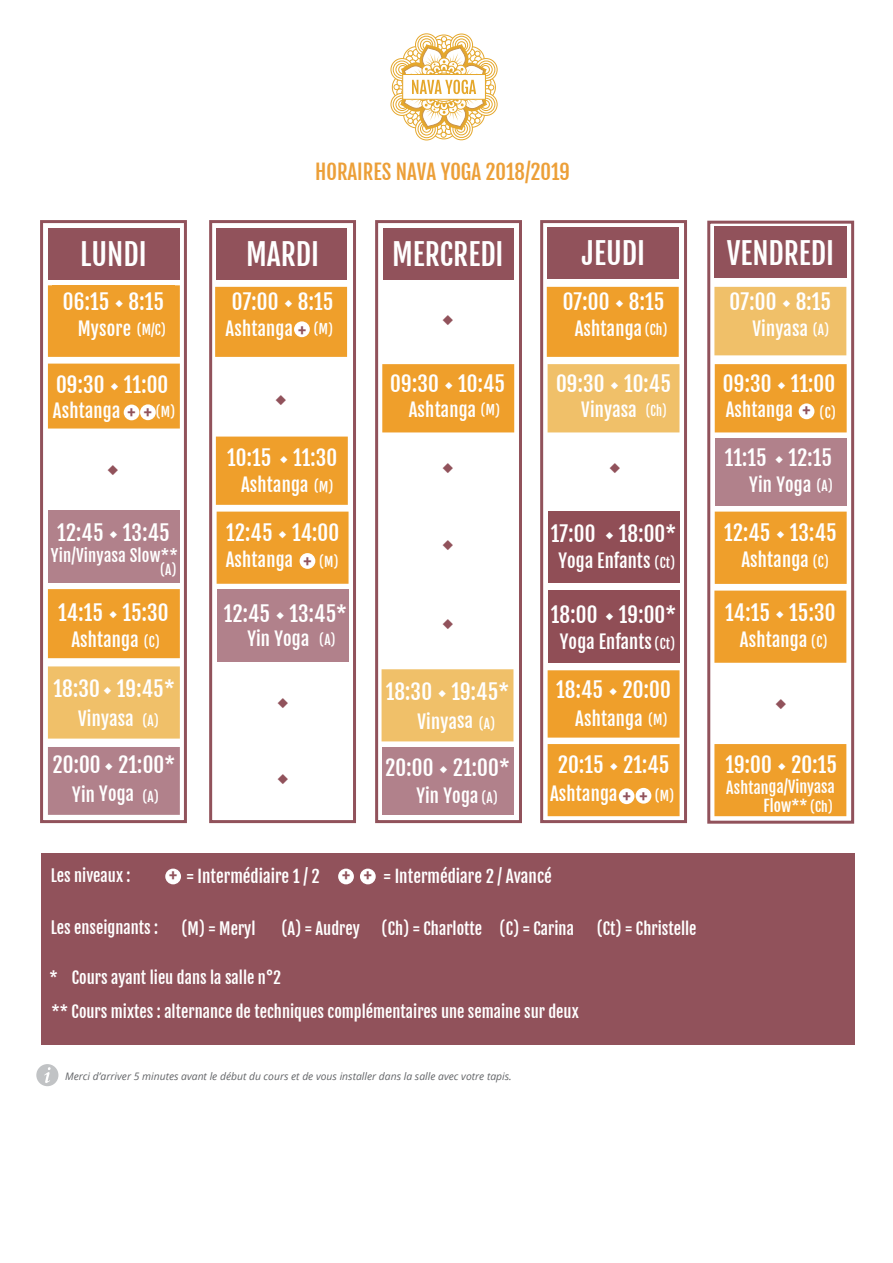
<style>
.page{position:relative;width:893px;height:1263px;background:#fff}
.page>*{position:absolute;margin:0;border:0;box-sizing:border-box;transform-origin:0 0}
.t1{font:29.55px "Fjalla One";color:#fff}
.t2{font:21px "Fjalla One";letter-spacing:.01em;color:#fff}
.t3{font:20.7px "Fjalla One";color:#ec9f38}
.t4{font:19.8px "Fjalla One";color:#91525b}
.t5{font:18.45px "Fjalla One";letter-spacing:.01em;color:#fff}
.t6{font:16.95px "Fjalla One";color:#fff}
.t7{font:16.5px "Fjalla One";letter-spacing:.01em;color:#fff}
.t8{font:16.2px "Fjalla One";color:#fff}
.t9{font:15.75px/18.9px "Fjalla One";letter-spacing:-.005em;color:#fff}
.t10{font:13.2px "Fjalla One";color:#fff}
.t11{font:13.2px "Fjalla One";color:#fff;scale:.91 1}
.t12{font:italic 10.35px "Open Sans";color:#636568}
.s1{font-size:19.8px;color:#91525b}
.s2{font-size:13.2px}
</style>
<div class="page">
<svg style="left:36px;top:1064px;width:22px;height:22px"></svg>
<div style="left:48px;top:228px;width:132px;height:51px;background:#91525b"></div>
<div style="left:48px;top:510px;width:132px;height:72px;background:#b1818b"></div>
<div style="left:217px;top:590px;width:132px;height:72px;background:#b1818b"></div>
<div style="left:548px;top:511px;width:131px;height:72px;background:#904e56"></div>
<div style="left:715px;top:438px;width:132px;height:67px;background:#b1818b"></div>
<div style="left:40px;top:220px;width:147px;height:603px;border:3px solid #91525b"></div>
<div style="left:209px;top:220px;width:147px;height:603px;border:3px solid #91525b"></div>
<div style="left:375px;top:220px;width:147px;height:603px;border:3px solid #91525b"></div>
<div style="left:540px;top:220px;width:147px;height:603px;border:3px solid #91525b"></div>
<div style="left:707px;top:221px;width:147px;height:603px;border:3px solid #91525b"></div>
<div style="left:383px;top:228px;width:131px;height:51px;background:#91525b"></div>
<div style="left:216px;top:228px;width:131px;height:51px;background:#91525b"></div>
<div style="left:547px;top:227px;width:132px;height:51px;background:#91525b"></div>
<div style="left:714px;top:227px;width:133px;height:51px;background:#91525b"></div>
<div style="left:42px;top:853px;width:813px;height:192px;background:#91525b"></div>
<div style="left:165px;top:869px;width:16px;height:15px;background:#fff;border-radius:50%"></div>
<div style="left:338px;top:869px;width:16px;height:15px;background:#fff;border-radius:50%"></div>
<div style="left:360px;top:869px;width:16px;height:15px;background:#fff;border-radius:50%"></div>
<div style="left:382px;top:747px;width:131px;height:68px;background:#b1818b"></div>
<svg style="left:390px;top:33px;width:108px;height:108px"></svg>
<div style="left:548px;top:590px;width:131px;height:73px;background:#904e56"></div>
<div style="left:48px;top:285px;width:132px;height:72px;background:#ef9f2b"></div>
<div style="left:48px;top:364px;width:132px;height:64px;background:#ef9f2b"></div>
<div style="left:48px;top:589px;width:132px;height:69px;background:#ef9f2b"></div>
<div style="left:217px;top:512px;width:132px;height:72px;background:#ef9f2b"></div>
<div style="left:547px;top:287px;width:132px;height:70px;background:#ef9f2b"></div>
<div style="left:548px;top:364px;width:131px;height:68px;background:#f0c069"></div>
<div style="left:548px;top:670px;width:132px;height:68px;background:#ef9f2b"></div>
<div style="left:548px;top:744px;width:132px;height:72px;background:#ef9f2b"></div>
<div style="left:714px;top:287px;width:132px;height:68px;background:#f0c069"></div>
<div style="left:715px;top:364px;width:132px;height:68px;background:#ef9f2b"></div>
<div style="left:714px;top:591px;width:132px;height:72px;background:#ef9f2b"></div>
<div style="left:715px;top:512px;width:132px;height:72px;background:#ef9f2b"></div>
<div style="left:714px;top:744px;width:132px;height:72px;background:#ef9f2b"></div>
<div style="left:48px;top:666px;width:132px;height:73px;background:#f0c069"></div>
<div style="left:48px;top:747px;width:132px;height:68px;background:#b1818b"></div>
<div style="left:382px;top:669px;width:131px;height:72px;background:#f0c069"></div>
<div style="left:215px;top:287px;width:132px;height:70px;background:#ef9f2b"></div>
<div style="left:216px;top:437px;width:132px;height:68px;background:#ef9f2b"></div>
<div style="left:382px;top:364px;width:132px;height:68px;background:#ef9f2b"></div>
<p class="t3" style="left:315px;top:159px;width:256px">HORAIRES NAVA YOGA 2018/2019</p>
<h1 class="t1" style="left:80px;top:236px;width:68px">LUNDI</h1>
<h1 class="t1" style="left:246px;top:236px;width:74px">MARDI</h1>
<h1 class="t1" style="left:392px;top:236px;width:113px">MERCREDI</h1>
<h1 class="t1" style="left:582px;top:235px;width:65px">JEUDI</h1>
<p class="t2" style="left:63px;top:288px;width:103px">06:15 8:15</p>
<p class="t2" style="left:232px;top:288px;width:103px">07:00 8:15</p>
<p class="t2" style="left:563px;top:288px;width:103px">07:00 8:15</p>
<p class="t5" style="left:78px;top:317px;width:55px">Mysore</p>
<p class="t10" style="left:137px;top:322px;width:31px">(M/C)</p>
<p class="t5" style="left:226px;top:317px;width:82px">Ashtanga <span class="s1">+</span></p>
<p class="t5" style="left:575px;top:317px;width:69px">Ashtanga</p>
<p class="t10" style="left:645px;top:322px;width:24px">(Ch)</p>
<p class="t2" style="left:56px;top:371px;width:114px">09:30 11:00</p>
<p class="t2" style="left:390px;top:370px;width:116px">09:30 10:45</p>
<p class="t2" style="left:556px;top:370px;width:116px">09:30 10:45</p>
<p class="t5" style="left:53px;top:399px;width:100px">Ashtanga <span class="s1">+ +</span></p>
<p class="t10" style="left:156px;top:404px;width:21px">(M)</p>
<p class="t5" style="left:409px;top:398px;width:69px">Ashtanga</p>
<p class="t5" style="left:581px;top:398px;width:57px">Vinyasa</p>
<p class="t11" style="left:646px;top:403px;width:24px">(Ch)</p>
<p class="t2" style="left:227px;top:444px;width:112px">10:15 11:30</p>
<p class="t5" style="left:241px;top:473px;width:69px">Ashtanga</p>
<p class="t2" style="left:57px;top:520px;width:114px">12:45 13:45</p>
<p class="t2" style="left:226px;top:520px;width:114px">12:45 14:00</p>
<p class="t2" style="left:551px;top:521px;width:127px">17:00 18:00*</p>
<p class="t7" style="left:51px;top:546px;width:128px">Yin/Vinyasa Slow**</p>
<p class="t10" style="left:160px;top:562px;width:18px">(A)</p>
<p class="t5" style="left:226px;top:549px;width:87px">Ashtanga <span class="s1">+</span></p>
<p class="t10" style="left:319px;top:554px;width:21px">(M)</p>
<p class="t5" style="left:558px;top:550px;width:94px">Yoga Enfants</p>
<p class="t10" style="left:655px;top:554px;width:22px">(Ct)</p>
<p class="t2" style="left:58px;top:600px;width:112px">14:15 15:30</p>
<p class="t5" style="left:71px;top:628px;width:69px">Ashtanga</p>
<p class="t10" style="left:144px;top:633px;width:17px">(C)</p>
<p class="t2" style="left:224px;top:600px;width:125px">12:45 13:45*</p>
<p class="t10" style="left:319px;top:632px;width:18px">(A)</p>
<p class="t5" style="left:247px;top:627px;width:64px">Yin Yoga</p>
<p class="t2" style="left:551px;top:602px;width:127px">18:00 19:00*</p>
<p class="t5" style="left:560px;top:631px;width:94px">Yoga Enfants</p>
<p class="t10" style="left:655px;top:635px;width:22px">(Ct)</p>
<p class="t2" style="left:53px;top:676px;width:123px">18:30 19:45*</p>
<p class="t10" style="left:142px;top:713px;width:18px">(A)</p>
<p class="t5" style="left:78px;top:707px;width:57px">Vinyasa</p>
<p class="t2" style="left:386px;top:679px;width:125px">18:30 19:45*</p>
<p class="t10" style="left:479px;top:715px;width:18px">(A)</p>
<p class="t5" style="left:417px;top:710px;width:57px">Vinyasa</p>
<p class="t2" style="left:556px;top:677px;width:116px">18:45 20:00</p>
<p class="t5" style="left:575px;top:707px;width:69px">Ashtanga</p>
<p class="t10" style="left:648px;top:712px;width:21px">(M)</p>
<p class="t2" style="left:52px;top:752px;width:124px">20:00 21:00*</p>
<p class="t2" style="left:385px;top:755px;width:126px">20:00 21:00*</p>
<p class="t2" style="left:558px;top:752px;width:113px">20:15 21:45</p>
<p class="t5" style="left:72px;top:783px;width:88px">Yin Yoga <span class="s2">(A)</span></p>
<p class="t10" style="left:481px;top:789px;width:18px">(A)</p>
<p class="t5" style="left:416px;top:784px;width:64px">Yin Yoga</p>
<p class="t5" style="left:550px;top:783px;width:99px">Ashtanga <span class="s1">+</span></p>
<p class="t4" style="left:623px;top:784px;width:10px">+</p>
<p class="t10" style="left:655px;top:788px;width:21px">(M)</p>
<p class="t8" style="left:51px;top:866px;width:81px">Les niveaux :</p>
<p class="t6" style="left:169px;top:866px;width:384px"><span class="s1">+</span> = Intermédiaire 1 / 2 <span class="s1">+ +</span> = Intermédiare 2 / Avancé</p>
<p class="t8" style="left:51px;top:918px;width:109px">Les enseignants :</p>
<p class="t8" style="left:181px;top:918px;width:76px">(M) = Meryl</p>
<p class="t8" style="left:281px;top:918px;width:80px">(A) = Audrey</p>
<p class="t8" style="left:50px;top:968px;width:233px">* Cours ayant lieu dans la salle n°2</p>
<p class="t8" style="left:382px;top:918px;width:194px">(Ch) = Charlotte (C) = Carina</p>
<p class="t8" style="left:52px;top:1002px;width:529px">** Cours mixtes : alternance de techniques complémentaires une semaine sur deux</p>
<p class="t8" style="left:597px;top:918px;width:101px">(Ct) = Christelle</p>
<p class="t12" style="left:65px;top:1069px;width:448px">Merci d’arriver 5 minutes avant le début du cours et de vous installer dans la salle avec votre tapis.</p>
<h1 class="t1" style="left:727px;top:235px;width:109px">VENDREDI</h1>
<p class="t2" style="left:730px;top:288px;width:103px">07:00 8:15</p>
<p class="t5" style="left:752px;top:317px;width:57px">Vinyasa</p>
<p class="t10" style="left:813px;top:322px;width:18px">(A)</p>
<p class="t2" style="left:723px;top:370px;width:114px">09:30 11:00</p>
<p class="t5" style="left:726px;top:399px;width:69px">Ashtanga</p>
<p class="t4" style="left:802px;top:398px;width:10px">+</p>
<p class="t10" style="left:820px;top:404px;width:18px">(C)</p>
<p class="t2" style="left:725px;top:444px;width:109px">11:15 12:15</p>
<p class="t5" style="left:749px;top:473px;width:64px">Yin Yoga</p>
<p class="t10" style="left:817px;top:478px;width:18px">(A)</p>
<p class="t2" style="left:724px;top:520px;width:114px">12:45 13:45</p>
<p class="t5" style="left:741px;top:548px;width:89px">Ashtanga <span class="s2">(C)</span></p>
<p class="t2" style="left:725px;top:600px;width:112px">14:15 15:30</p>
<p class="t5" style="left:740px;top:628px;width:89px">Ashtanga <span class="s2">(C)</span></p>
<p class="t2" style="left:725px;top:752px;width:113px">19:00 20:15</p>
<p class="t9" style="left:763px;top:778px;width:73px;text-indent:-37px">Ashtanga/Vinyasa<br>Flow**</p>
<p class="t10" style="left:810px;top:798px;width:24px">(Ch)</p>
</div>
